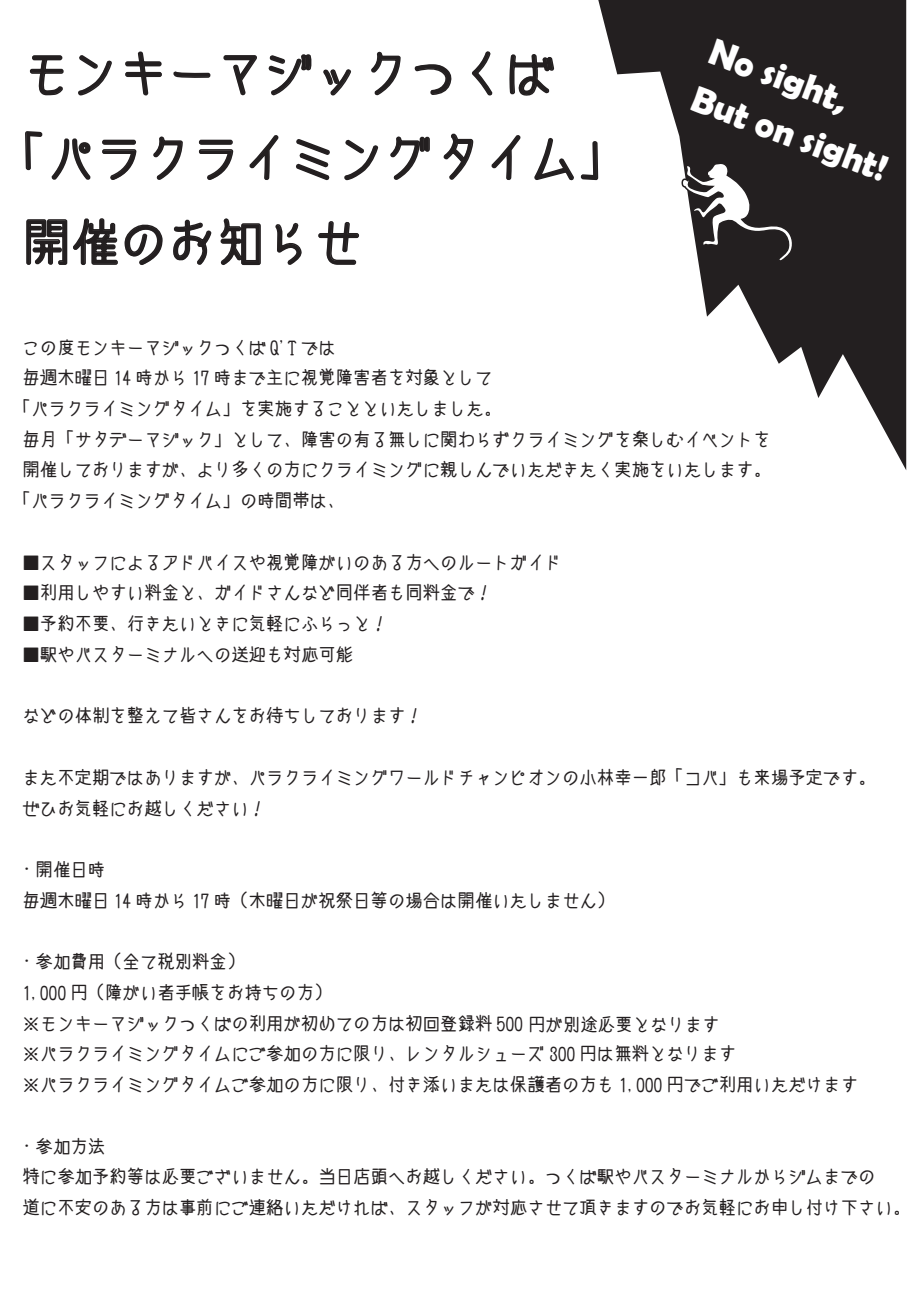
<style>
.page{position:relative;width:919px;height:1289px;background:#fff}
.page>*{position:absolute;margin:0;border:0;box-sizing:border-box;transform-origin:0 0}
.t1{font:48.3px "cinecaption";color:#231f20}
.t2{font:700 36.75px/49.5px "Berlin Sans FB Demi";color:#fff}
.t3{font:17.55px/30.8px "cinecaption";color:#231f20}
</style>
<div class="page">
<svg style="left:599px;top:0;width:307px;height:470px;fill:#231f20"></svg>
<svg style="left:680px;top:160px;width:114px;height:104px"></svg>
<svg style="left:580px;top:0;width:19px;height:181px"></svg>
<svg style="left:25px;top:51px;width:549px;height:215px"></svg>
<h1 class="t1" style="left:23px;top:47px;width:534px">モンキーマジックつくば</h1>
<h1 class="t1" style="left:-2px;top:131px;width:630px">「パラクライミングタイム」</h1>
<h1 class="t1" style="left:23px;top:216px;width:340px">開催のお知らせ</h1>
<h2 class="t2" style="left:720px;top:26px;width:208px;rotate:21deg">No sight,<br>But on sight!</h2>
<p class="t3" style="left:23px;top:333px;width:315px">この度モンキーマジックつくば Q'T では</p>
<p class="t3" style="left:23px;top:363px;width:471px">毎週木曜日 14 時から 17 時まで主に視覚障害者を対象として</p>
<p class="t3" style="left:14px;top:394px;width:489px">「パラクライミングタイム」を実施することといたしました。</p>
<p class="t3" style="left:23px;top:425px;width:750px">毎月「サタデーマジック」として、障害の有る無しに関わらずクライミングを楽しむイベントを</p>
<p class="t3" style="left:23px;top:456px;width:750px">開催しておりますが、より多くの方にクライミングに親しんでいただきたく実施をいたします。</p>
<p class="t3" style="left:14px;top:486px;width:332px">「パラクライミングタイム」の時間帯は、</p>
<p class="t3" style="left:23px;top:548px;width:541px">■スタッフによるアドバイスや視覚障がいのある方へのルートガイド</p>
<p class="t3" style="left:23px;top:579px;width:471px">■利用しやすい料金と、ガイドさんなど同伴者も同料金で！</p>
<p class="t3" style="left:23px;top:609px;width:367px">■予約不要、行きたいときに気軽にふらっと！</p>
<p class="t3" style="left:23px;top:640px;width:332px">■駅やバスターミナルへの送迎も対応可能</p>
<p class="t3" style="left:23px;top:701px;width:402px">などの体制を整えて皆さんをお待ちしております！</p>
<p class="t3" style="left:23px;top:763px;width:854px">また不定期ではありますが、パラクライミングワールドチャンピオンの小林幸一郎「コバ」も来場予定です。ぜひお気軽にお越しください！</p>
<p class="t3" style="left:18px;top:855px;width:597px">・開催日時<br>毎週木曜日 14 時から 17 時（木曜日が祝祭日等の場合は開催いたしません）</p>
<p class="t3" style="left:18px;top:947px;width:841px">・参加費用（全て税別料金）<br>1,000 円（障がい者手帳をお持ちの方）<br>※モンキーマジックつくばの利用が初めての方は初回登録料 500 円が別途必要となります<br>※パラクライミングタイムにご参加の方に限り、レンタルシューズ 300 円は無料となります<br>※パラクライミングタイムご参加の方に限り、付き添いまたは保護者の方も 1,000 円でご利用いただけます</p>
<p class="t3" style="left:18px;top:1131px;width:893px">・参加方法<br>特に参加予約等は必要ございません。当日店頭へお越しください。つくば駅やバスターミナルからジムまでの<br>道に不安のある方は事前にご連絡いただければ、スタッフが対応させて頂きますのでお気軽にお申し付け下さい。</p>
</div>
